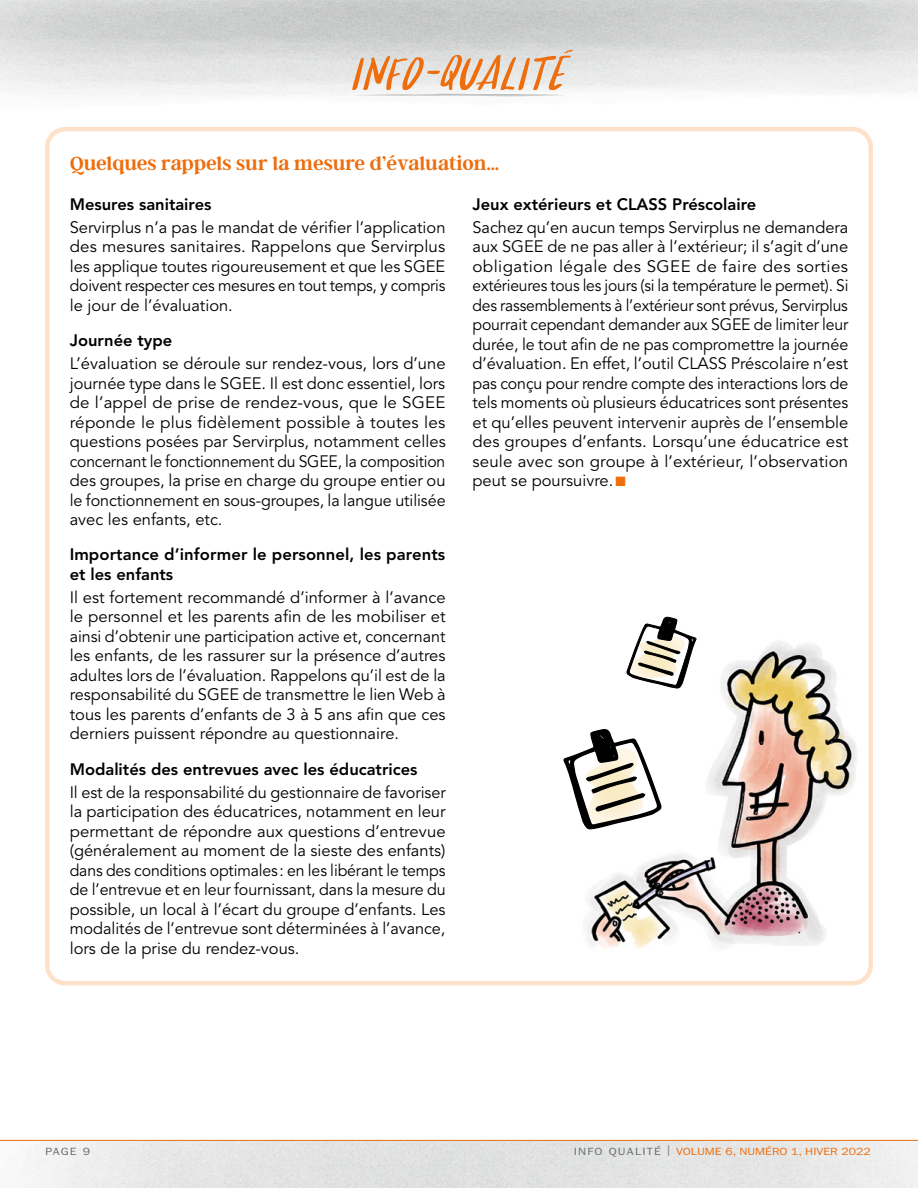
<style>
.page{position:relative;width:918px;height:1188px;background:#fff}
.page>*{position:absolute;margin:0;border:0;box-sizing:border-box;transform-origin:0 0}
.t1{font:57.15px "Aerostat";letter-spacing:.02em;color:#ee6d0d}
.t2{font:600 21px "Argent CF";letter-spacing:-.005em;color:#ee6d0d}
.t3{font:16.5px/19.5px "Avenir LT Std";color:#000;text-align:justify}
.t4{font:800 16.5px/19.5px "Avenir LT Std";color:#000}
.t5{font:10.5px "ITC Franklin Gothic Std";color:#ee6d0d;scale:1.16 1}
.t6{font:10.5px "ITC Franklin Gothic Std";color:#6a6c6c;scale:1.16 1}
.s1{color:#ee6d0d}
.s2{color:#6a6c6c}
</style>
<div class="page">
<hr style="left:0;top:1140px;width:918px;height:1px;background:#ee6d0d">
<img style="left:0;top:0;width:918px;height:83px">
<svg style="left:351px;top:94px;width:216px;height:2px"></svg>
<svg style="left:564px;top:50px;width:9px;height:3px"></svg>
<div style="left:45px;top:127px;width:828px;height:858px;border:4px solid #fee1c9;border-radius:18px"></div>
<img style="left:586px;top:630px;width:287px;height:345px">
<svg style="left:626px;top:617px;width:71px;height:72px"></svg>
<svg style="left:563px;top:729px;width:100px;height:102px"></svg>
<h1 class="t1" style="left:352px;top:47px;width:215px">INFO-QUALITE</h1>
<h2 class="t2" style="left:70px;top:151px;width:432px">Quelques rappels sur la mesure d’évaluation…</h2>
<h4 class="t4" style="left:70px;top:194px;width:143px">Mesures sanitaires</h4>
<p class="t3" style="left:70px;top:218px;width:377px">Servirplus n’a pas le mandat de vérifier l’application des mesures sanitaires. Rappelons que Servirplus les applique toutes rigoureusement et que les SGEE doivent respecter ces mesures en tout temps, y compris le jour de l’évaluation.</p>
<h4 class="t4" style="left:70px;top:331px;width:104px">Journée type</h4>
<p class="t3" style="left:70px;top:354px;width:378px">L’évaluation se déroule sur rendez-vous, lors d’une journée type dans le SGEE. Il est donc essentiel, lors de l’appel de prise de rendez-vous, que le SGEE réponde le plus fidèlement possible à toutes les questions posées par Servirplus, notamment celles concernant le fonctionnement du SGEE, la composition des groupes, la prise en charge du groupe entier ou le fonctionnement en sous-groupes, la langue utilisée avec les enfants, etc.</p>
<h4 class="t4" style="left:70px;top:545px;width:377px">Importance d’informer le personnel, les parents et les enfants</h4>
<p class="t3" style="left:70px;top:588px;width:378px">Il est fortement recommandé d’informer à l’avance le personnel et les parents afin de les mobiliser et ainsi d’obtenir une participation active et, concernant les enfants, de les rassurer sur la présence d’autres adultes lors de l’évaluation. Rappelons qu’il est de la responsabilité du SGEE de transmettre le lien Web à tous les parents d’enfants de 3 à 5 ans afin que ces derniers puissent répondre au questionnaire.</p>
<h4 class="t4" style="left:70px;top:759px;width:349px">Modalités des entrevues avec les éducatrices</h4>
<p class="t3" style="left:70px;top:783px;width:378px">Il est de la responsabilité du gestionnaire de favoriser la participation des éducatrices, notamment en leur permettant de répondre aux questions d’entrevue (généralement au moment de la sieste des enfants) dans des conditions optimales: en les libérant le temps de l’entrevue et en leur fournissant, dans la mesure du possible, un local à l’écart du groupe d’enfants. Les modalités de l’entrevue sont déterminées à l’avance, lors de la prise du rendez-vous.</p>
<h4 class="t4" style="left:472px;top:194px;width:285px">Jeux extérieurs et CLASS Préscolaire</h4>
<p class="t3" style="left:472px;top:218px;width:378px">Sachez qu’en aucun temps Servirplus ne demandera aux SGEE de ne pas aller à l’extérieur; il s’agit d’une obligation légale des SGEE de faire des sorties extérieures tous les jours (si la température le permet). Si des rassemblements à l’extérieur sont prévus, Servirplus pourrait cependant demander aux SGEE de limiter leur durée, le tout afin de ne pas compromettre la journée d’évaluation. En effet, l’outil CLASS Préscolaire n’est pas conçu pour rendre compte des interactions lors de tels moments où plusieurs éducatrices sont présentes et qu’elles peuvent intervenir auprès de l’ensemble des groupes d’enfants. Lorsqu’une éducatrice est seule avec son groupe à l’extérieur, l’observation peut se poursuivre. <span class="s1">■</span></p>
<p class="t6" style="left:45px;top:1145px;width:40px">PAGE 9</p>
<p class="t5" style="left:574px;top:1145px;width:258px"><span class="s2">INFO QUALITÉ |</span> VOLUME 6, NUMÉRO 1, HIVER 2022</p>
</div>
